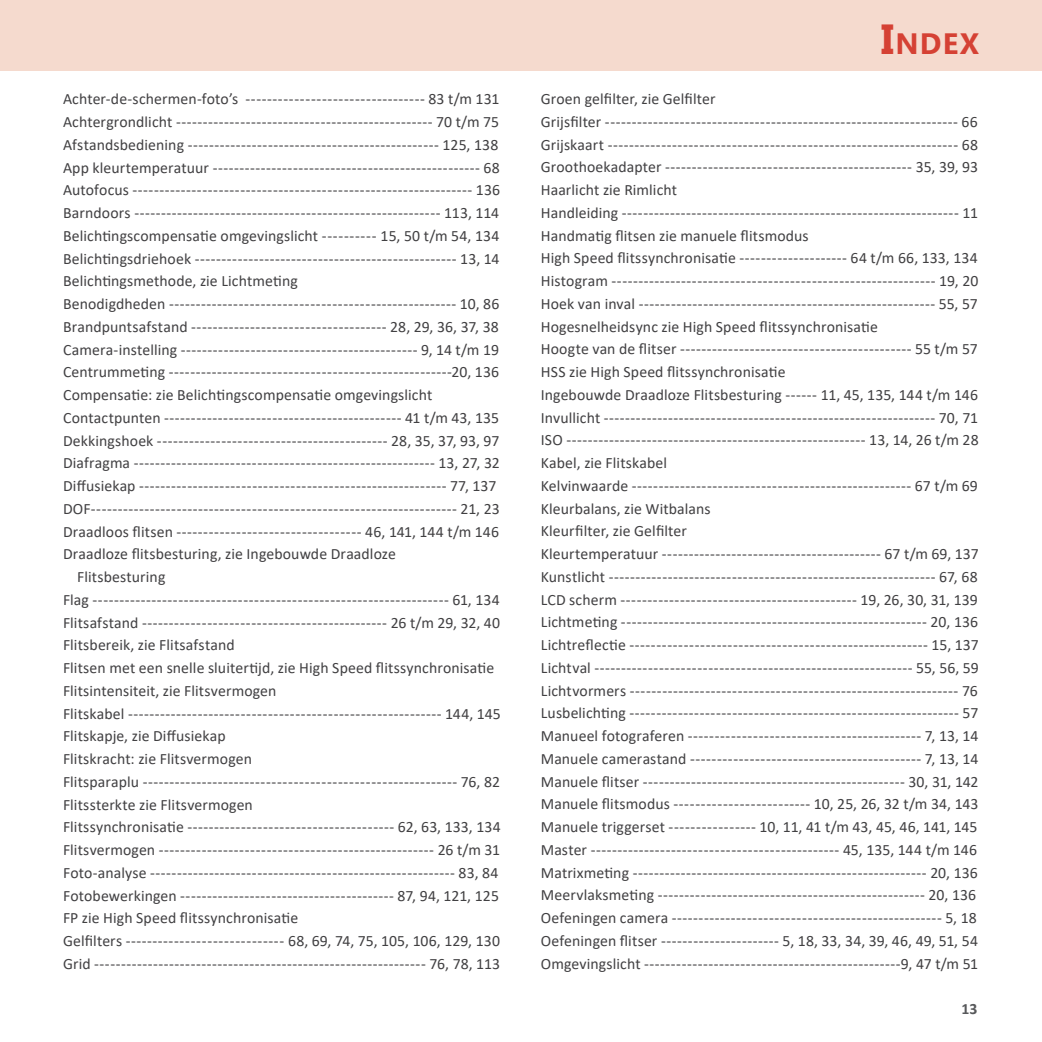
<style>
.page{position:relative;width:1042px;height:1042px;background:#fff}
.page>*{position:absolute;margin:0;border:0;box-sizing:border-box;transform-origin:0 0}
.t1{font:700 29.4px "Ebrima";color:#d54134}
.t2{font:15.75px/22.8px "Calibri";letter-spacing:.005em;color:#414042}
.t3{font:700 15.75px "Calibri";color:#58595b}
.s1{font-size:42px}
</style>
<div class="page">
<div style="left:0;top:0;width:1042px;height:71px;background:#f5dace"></div>
<p class="t2" style="left:63px;top:87px;width:438px">Achter-de-schermen-foto’s --------------------------------- 83 t/m 131</p>
<p class="t2" style="left:63px;top:110px;width:437px">Achtergrondlicht ------------------------------------------------ 70 t/m 75</p>
<p class="t2" style="left:63px;top:133px;width:437px">Afstandsbediening ----------------------------------------------- 125, 138</p>
<p class="t2" style="left:63px;top:156px;width:438px">App kleurtemperatuur -------------------------------------------------- 68</p>
<p class="t2" style="left:63px;top:178px;width:439px">Autofocus --------------------------------------------------------------- 136</p>
<p class="t2" style="left:63px;top:201px;width:437px">Barndoors --------------------------------------------------------- 113, 114</p>
<p class="t2" style="left:63px;top:224px;width:438px">Belichtingscompensatie omgevingslicht ---------- 15, 50 t/m 54, 134</p>
<p class="t2" style="left:63px;top:247px;width:438px">Belichtingsdriehoek ------------------------------------------------- 13, 14</p>
<p class="t2" style="left:63px;top:269px;width:236px">Belichtingsmethode, zie Lichtmeting</p>
<p class="t2" style="left:63px;top:292px;width:438px">Benodigdheden ----------------------------------------------------- 10, 86</p>
<p class="t2" style="left:63px;top:315px;width:437px">Brandpuntsafstand ------------------------------------ 28, 29, 36, 37, 38</p>
<p class="t2" style="left:63px;top:338px;width:438px">Camera-instelling -------------------------------------------- 9, 14 t/m 19</p>
<p class="t2" style="left:63px;top:360px;width:438px">Centrummeting ----------------------------------------------------20, 136</p>
<p class="t2" style="left:63px;top:383px;width:371px">Compensatie: zie Belichtingscompensatie omgevingslicht</p>
<p class="t2" style="left:63px;top:406px;width:438px">Contactpunten -------------------------------------------- 41 t/m 43, 135</p>
<p class="t2" style="left:63px;top:429px;width:438px">Dekkingshoek ------------------------------------------- 28, 35, 37, 93, 97</p>
<p class="t2" style="left:63px;top:451px;width:438px">Diafragma -------------------------------------------------------- 13, 27, 32</p>
<p class="t2" style="left:63px;top:474px;width:435px">Diffusiekap --------------------------------------------------------- 77, 137</p>
<p class="t2" style="left:63px;top:497px;width:438px">DOF-------------------------------------------------------------------- 21, 23</p>
<p class="t2" style="left:63px;top:520px;width:437px">Draadloos flitsen ---------------------------------- 46, 141, 144 t/m 146</p>
<p class="t2" style="left:63px;top:542px;width:334px">Draadloze flitsbesturing, zie Ingebouwde Draadloze</p>
<p class="t2" style="left:77px;top:565px;width:90px">Flitsbesturing</p>
<p class="t2" style="left:63px;top:588px;width:438px">Flag ------------------------------------------------------------------ 61, 134</p>
<p class="t2" style="left:63px;top:611px;width:439px">Flitsafstand --------------------------------------------- 26 t/m 29, 32, 40</p>
<p class="t2" style="left:63px;top:633px;width:173px">Flitsbereik, zie Flitsafstand</p>
<p class="t2" style="left:63px;top:656px;width:433px">Flitsen met een snelle sluitertijd, zie High Speed flitssynchronisatie</p>
<p class="t2" style="left:63px;top:679px;width:215px">Flitsintensiteit, zie Flitsvermogen</p>
<p class="t2" style="left:63px;top:701px;width:439px">Flitskabel ---------------------------------------------------------- 144, 145</p>
<p class="t2" style="left:63px;top:724px;width:164px">Flitskapje, zie Diffusiekap</p>
<p class="t2" style="left:63px;top:747px;width:190px">Flitskracht: zie Flitsvermogen</p>
<p class="t2" style="left:63px;top:770px;width:439px">Flitsparaplu ---------------------------------------------------------- 76, 82</p>
<p class="t2" style="left:63px;top:792px;width:191px">Flitssterkte zie Flitsvermogen</p>
<p class="t2" style="left:63px;top:815px;width:439px">Flitssynchronisatie -------------------------------------- 62, 63, 133, 134</p>
<p class="t2" style="left:63px;top:838px;width:438px">Flitsvermogen --------------------------------------------------- 26 t/m 31</p>
<p class="t2" style="left:63px;top:861px;width:437px">Foto-analyse --------------------------------------------------------- 83, 84</p>
<p class="t2" style="left:63px;top:883px;width:437px">Fotobewerkingen ---------------------------------------- 87, 94, 121, 125</p>
<p class="t2" style="left:63px;top:906px;width:237px">FP zie High Speed flitssynchronisatie</p>
<p class="t2" style="left:63px;top:929px;width:438px">Gelfilters ----------------------------- 68, 69, 74, 75, 105, 106, 129, 130</p>
<p class="t2" style="left:63px;top:952px;width:439px">Grid -------------------------------------------------------------- 76, 78, 113</p>
<h1 class="t1" style="left:881px;top:22px;width:99px"><span class="s1">I</span>NDEX</h1>
<p class="t2" style="left:541px;top:87px;width:439px">Groen gelfilter, zie Gelfilter<br>Grijsfilter ------------------------------------------------------------------ 66<br>Grijskaart ----------------------------------------------------------------- 68<br>Groothoekadapter ---------------------------------------------- 35, 39, 93<br>Haarlicht zie Rimlicht<br>Handleiding --------------------------------------------------------------- 11<br>Handmatig flitsen zie manuele flitsmodus<br>High Speed flitssynchronisatie -------------------- 64 t/m 66, 133, 134<br>Histogram ------------------------------------------------------------ 19, 20<br>Hoek van inval ------------------------------------------------------- 55, 57<br>Hogesnelheidsync zie High Speed flitssynchronisatie<br>Hoogte van de flitser ------------------------------------------- 55 t/m 57<br>HSS zie High Speed flitssynchronisatie<br>Ingebouwde Draadloze Flitsbesturing ------ 11, 45, 135, 144 t/m 146<br>Invullicht -------------------------------------------------------------- 70, 71<br>ISO -------------------------------------------------------- 13, 14, 26 t/m 28<br>Kabel, zie Flitskabel<br>Kelvinwaarde ---------------------------------------------------- 67 t/m 69<br>Kleurbalans, zie Witbalans<br>Kleurfilter, zie Gelfilter<br>Kleurtemperatuur ----------------------------------------- 67 t/m 69, 137<br>Kunstlicht ------------------------------------------------------------- 67, 68<br>LCD scherm -------------------------------------------- 19, 26, 30, 31, 139<br>Lichtmeting --------------------------------------------------------- 20, 136<br>Lichtreflectie ------------------------------------------------------- 15, 137<br>Lichtval ----------------------------------------------------------- 55, 56, 59<br>Lichtvormers ------------------------------------------------------------- 76<br>Lusbelichting ------------------------------------------------------------- 57<br>Manueel fotograferen ------------------------------------------- 7, 13, 14<br>Manuele camerastand ------------------------------------------- 7, 13, 14<br>Manuele flitser ------------------------------------------------- 30, 31, 142<br>Manuele flitsmodus ------------------------- 10, 25, 26, 32 t/m 34, 143<br>Manuele triggerset ---------------- 10, 11, 41 t/m 43, 45, 46, 141, 145<br>Master ---------------------------------------------- 45, 135, 144 t/m 146<br>Matrixmeting ------------------------------------------------------- 20, 136<br>Meervlaksmeting -------------------------------------------------- 20, 136<br>Oefeningen camera -------------------------------------------------- 5, 18<br>Oefeningen flitser ---------------------- 5, 18, 33, 34, 39, 46, 49, 51, 54<br>Omgevingslicht ------------------------------------------------9, 47 t/m 51</p>
<p class="t3" style="left:961px;top:997px;width:18px">13</p>
</div>
